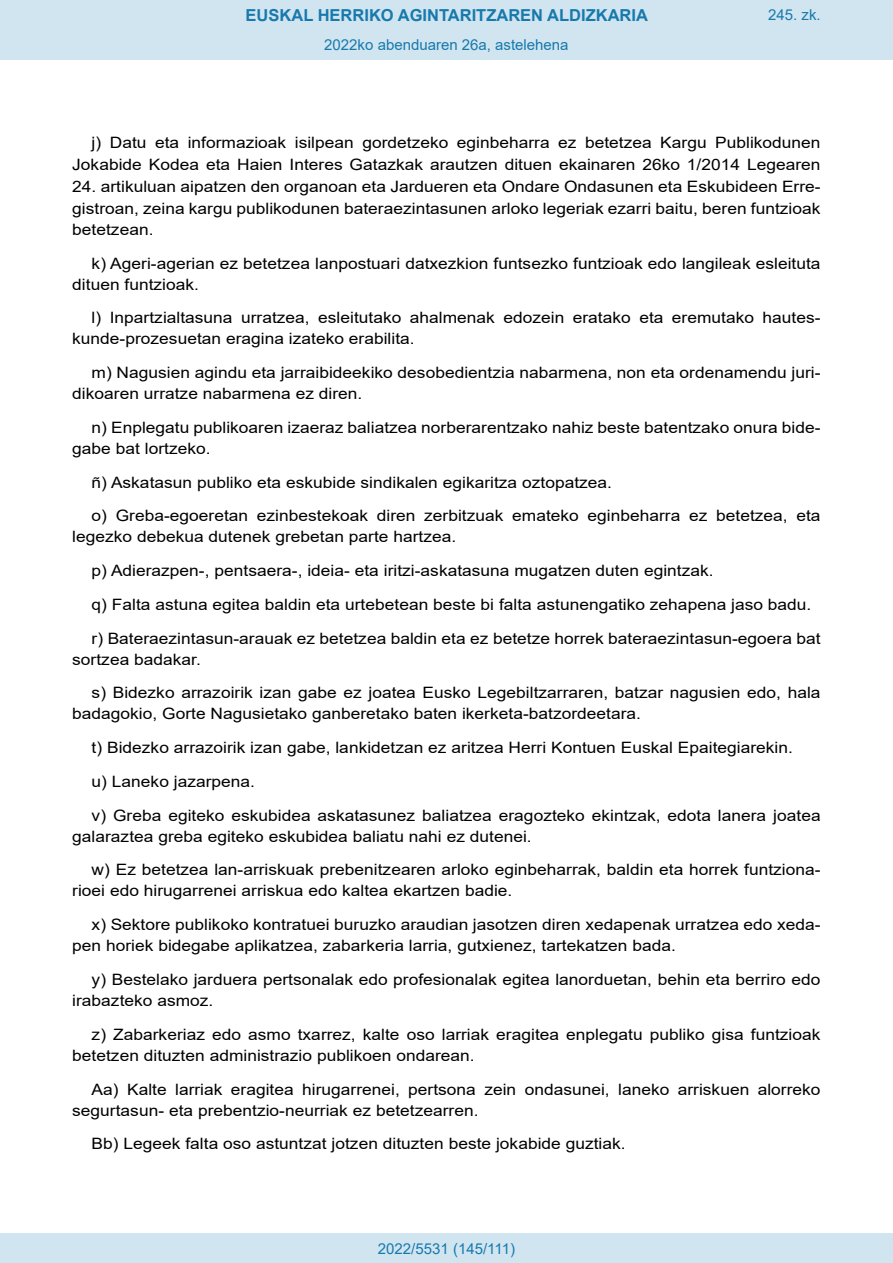
<style>
.page{position:relative;width:893px;height:1263px;background:#fff}
.page>*{position:absolute;margin:0;border:0;box-sizing:border-box;transform-origin:0 0}
.t1{font:700 16.5px "Arial";color:#1879ad}
.BOPVDetalle{font:15.6px/21px "Arial";color:#000;scale:1.11 1}
.Paginacion_Centro{font:15px "Arial";color:#1879ad}
</style>
<div class="page">
<div style="left:0;top:0;width:893px;height:60px;background:#d0e5f0"></div>
<div style="left:0;top:1233px;width:893px;height:30px;background:#d0e5f0"></div>
<p class="t1" style="left:246px;top:3px;width:404px">EUSKAL HERRIKO AGINTARITZAREN ALDIZKARIA</p>
<p class="Paginacion_Centro" style="left:324px;top:35px;width:246px">2022ko abenduaren 26a, astelehena</p>
<p class="Paginacion_Centro" style="left:768px;top:5px;width:54px">245. zk.</p>
<p class="BOPVDetalle" style="left:72px;top:132px;width:676px;line-height:21.9px;text-align:right">j) Datu eta informazioak isilpean gordetzeko eginbeharra ez betetzea Kargu Publikodunen<br>Jokabide Kodea eta Haien Interes Gatazkak arautzen dituen ekainaren 26ko 1/2014 Legearen</p>
<p class="BOPVDetalle" style="left:72px;top:176px;width:676px;line-height:21.5px;text-align:justify">24. artikuluan aipatzen den organoan eta Jardueren eta Ondare Ondasunen eta Eskubideen Erre&shy;gistroan, zeina kargu publikodunen bateraezintasunen arloko legeriak ezarri baitu, beren funtzioak betetzean.</p>
<p class="BOPVDetalle" style="left:72px;top:252px;width:676px;text-indent:19px">k) Ageri-agerian ez betetzea lanpostuari datxezkion funtsezko funtzioak edo langileak esleituta dituen funtzioak.</p>
<p class="BOPVDetalle" style="left:72px;top:307px;width:676px;text-indent:19px">l) Inpartzialtasuna urratzea, esleitutako ahalmenak edozein eratako eta eremutako hautes&shy;kunde-prozesuetan eragina izateko erabilita.</p>
<p class="BOPVDetalle" style="left:72px;top:362px;width:676px;text-indent:19px">m) Nagusien agindu eta jarraibideekiko desobedientzia nabarmena, non eta ordenamendu juri&shy;dikoaren urratze nabarmena ez diren.</p>
<p class="BOPVDetalle" style="left:72px;top:417px;width:676px;text-indent:19px">n) Enplegatu publikoaren izaeraz baliatzea norberarentzako nahiz beste batentzako onura bide&shy;gabe bat lortzeko.</p>
<p class="BOPVDetalle" style="left:92px;top:471px;width:470px">ñ) Askatasun publiko eta eskubide sindikalen egikaritza oztopatzea.</p>
<p class="BOPVDetalle" style="left:72px;top:505px;width:676px;text-indent:19px">o) Greba-egoeretan ezinbestekoak diren zerbitzuak emateko eginbeharra ez betetzea, eta legezko debekua dutenek grebetan parte hartzea.</p>
<p class="BOPVDetalle" style="left:92px;top:560px;width:562px">p) Adierazpen-, pentsaera-, ideia- eta iritzi-askatasuna mugatzen duten egintzak.</p>
<p class="BOPVDetalle" style="left:92px;top:594px;width:650px">q) Falta astuna egitea baldin eta urtebetean beste bi falta astunengatiko zehapena jaso badu.</p>
<p class="BOPVDetalle" style="left:72px;top:628px;width:676px;text-indent:19px">r) Bateraezintasun-arauak ez betetzea baldin eta ez betetze horrek bateraezintasun-egoera bat sortzea badakar.</p>
<p class="BOPVDetalle" style="left:72px;top:682px;width:676px;text-indent:19px">s) Bidezko arrazoirik izan gabe ez joatea Eusko Legebiltzarraren, batzar nagusien edo, hala badagokio, Gorte Nagusietako ganberetako baten ikerketa-batzordeetara.</p>
<p class="BOPVDetalle" style="left:92px;top:737px;width:633px">t) Bidezko arrazoirik izan gabe, lankidetzan ez aritzea Herri Kontuen Euskal Epaitegiarekin.</p>
<p class="BOPVDetalle" style="left:92px;top:771px;width:149px">u) Laneko jazarpena.</p>
<p class="BOPVDetalle" style="left:72px;top:805px;width:676px;text-indent:19px">v) Greba egiteko eskubidea askatasunez baliatzea eragozteko ekintzak, edota lanera joatea galaraztea greba egiteko eskubidea baliatu nahi ez dutenei.</p>
<p class="BOPVDetalle" style="left:72px;top:859px;width:676px;text-indent:19px">w) Ez betetzea lan-arriskuak prebenitzearen arloko eginbeharrak, baldin eta horrek funtziona&shy;rioei edo hirugarrenei arriskua edo kaltea ekartzen badie.</p>
<p class="BOPVDetalle" style="left:72px;top:914px;width:676px;text-indent:19px">x) Sektore publikoko kontratuei buruzko araudian jasotzen diren xedapenak urratzea edo xeda&shy;pen horiek bidegabe aplikatzea, zabarkeria larria, gutxienez, tartekatzen bada.</p>
<p class="BOPVDetalle" style="left:72px;top:969px;width:676px;text-indent:19px">y) Bestelako jarduera pertsonalak edo profesionalak egitea lanorduetan, behin eta berriro edo irabazteko asmoz.</p>
<p class="BOPVDetalle" style="left:72px;top:1024px;width:676px;text-indent:19px">z) Zabarkeriaz edo asmo txarrez, kalte oso larriak eragitea enplegatu publiko gisa funtzioak betetzen dituzten administrazio publikoen ondarean.</p>
<p class="BOPVDetalle" style="left:72px;top:1078px;width:676px;text-indent:19px">Aa) Kalte larriak eragitea hirugarrenei, pertsona zein ondasunei, laneko arriskuen alorreko segurtasun- eta prebentzio-neurriak ez betetzearren.</p>
<p class="BOPVDetalle" style="left:92px;top:1133px;width:483px">Bb) Legeek falta oso astuntzat jotzen dituzten beste jokabide guztiak.</p>
<p class="Paginacion_Centro" style="left:378px;top:1238px;width:139px">2022/5531 (145/111)</p>
</div>
